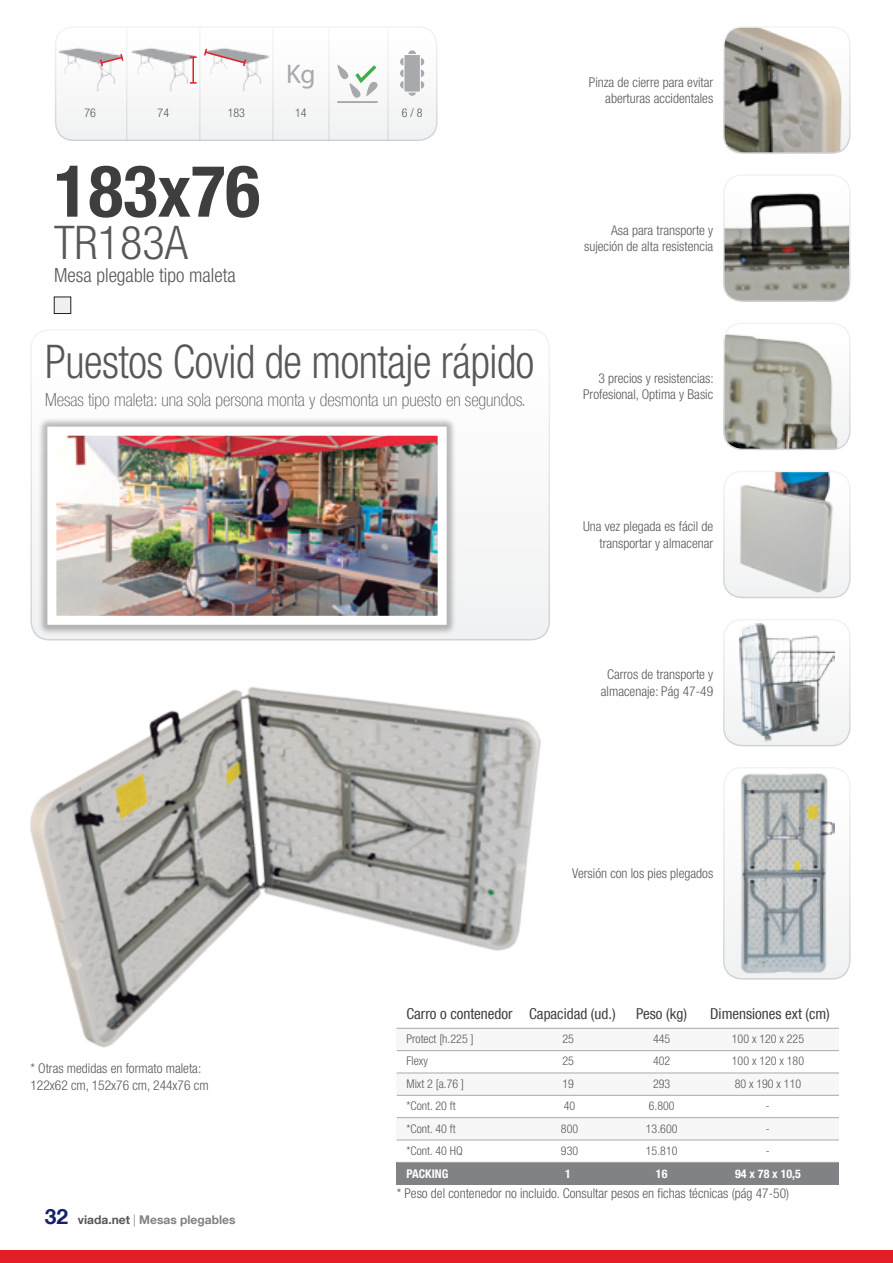
<style>
.page{position:relative;width:893px;height:1263px;background:#fff}
.page>*{position:absolute;margin:0;border:0;box-sizing:border-box;transform-origin:0 0}
.H1_Títol_Degradat{font:700 condensed 72px "Helvetica Neue LT Com";color:#3e3e3f}
.H1_-_Titol_Secció_KS{font:300 condensed 46.5px "Helvetica Neue LT Com";letter-spacing:-.01em;color:#57585a;scale:.93 1}
.H1_-_Titol_Secció_KS-2{font:300 condensed 46.5px "Helvetica Neue LT Com";letter-spacing:-.01em;color:#57585a}
.t1{font:27px "Myriad Pro";color:#a8a9ad}
.t2{font:700 21px "Helvetica Neue LT Com";color:#16206d}
.H3_-_descripció_apar{font:300 condensed 19.5px "Helvetica Neue LT Com";color:#57585a}
.H3_-_descripció_apar-2{font:100 condensed 18px "Helvetica Neue LT Com";color:#57585a}
.Encapcalament_Taula{font:condensed 15px "Helvetica Neue LT Com";color:#3e3e3f}
.Peu_de_foto_DRETA{font:300 condensed 13.5px "Helvetica Neue LT Com";color:#57585a}
.Taula_-_Carros_i_cad{font:300 condensed 13.5px "Helvetica Neue LT Com";color:#57585a}
.Contingut_KST{font:300 condensed 13.5px "Helvetica Neue LT Com";color:#57585a}
.Taula__Carros_cadire{font:300 condensed 12px "Helvetica Neue LT Com";color:#57585a}
.t3{font:700 12px "Helvetica Neue LT Com";color:#808285}
.Taula__Carros_cadire-2{font:700 condensed 12px "Helvetica Neue LT Com";color:#fff}
.h2_-_negre_kst{font:300 condensed 12px "Helvetica Neue LT Com";color:#57585a}
.s1{color:#57585a}
.s2{font-weight:300}
</style>
<div class="page">
<svg style="left:33px;top:332px;width:516px;height:308px"></svg>
<div style="left:30px;top:329px;width:520px;height:311px;border:2px solid #fff;border-radius:18px"></div>
<div style="left:37px;top:417px;width:419px;height:218px;background:#231f20;opacity:.3"></div>
<img style="left:57px;top:437px;width:380px;height:178px">
<div style="left:47px;top:427px;width:400px;height:198px;border:9px solid #fff"></div>
<img style="left:30px;top:687px;width:521px;height:361px">
<img style="left:724px;top:177px;width:124px;height:124px">
<div style="left:723px;top:174px;width:128px;height:128px;border:2px solid #fff;border-radius:18px"></div>
<img style="left:724px;top:29px;width:124px;height:122px">
<div style="left:723px;top:26px;width:128px;height:128px;border:2px solid #fff;border-radius:18px"></div>
<img style="left:724px;top:325px;width:124px;height:124px">
<div style="left:723px;top:322px;width:128px;height:128px;border:2px solid #fff;border-radius:18px"></div>
<img style="left:724px;top:474px;width:124px;height:123px">
<div style="left:723px;top:471px;width:128px;height:127px;border:2px solid #fff;border-radius:18px"></div>
<svg style="left:724px;top:622px;width:124px;height:124px"></svg>
<img style="left:739px;top:624px;width:96px;height:117px">
<div style="left:723px;top:619px;width:128px;height:127px;border:2px solid #fff;border-radius:18px"></div>
<svg style="left:724px;top:770px;width:124px;height:209px"></svg>
<img style="left:739px;top:772px;width:96px;height:202px">
<div style="left:723px;top:767px;width:128px;height:212px;border:2px solid #fff;border-radius:18px"></div>
<svg style="left:56px;top:27px;width:381px;height:113px"></svg>
<div style="left:54px;top:297px;width:17px;height:16px;background:#eff0f0"></div>
<div style="left:54px;top:297px;width:17px;height:17px;border:1px solid #231f20"></div>
<div style="left:397px;top:1028px;width:442px;height:134px;background:#f7f7f8"></div>
<div style="left:397px;top:1050px;width:442px;height:23px;background:#fff"></div>
<div style="left:397px;top:1140px;width:442px;height:22px;background:#fff"></div>
<div style="left:397px;top:1095px;width:442px;height:23px;background:#fff"></div>
<div style="left:397px;top:1162px;width:442px;height:22px;background:#808285"></div>
<hr style="left:397px;top:1162px;width:442px;height:1px;background:#a8a9ad">
<hr style="left:397px;top:1139px;width:442px;height:1px;background:#a8a9ad">
<hr style="left:397px;top:1117px;width:442px;height:1px;background:#a8a9ad">
<hr style="left:397px;top:1095px;width:442px;height:1px;background:#a8a9ad">
<hr style="left:397px;top:1072px;width:442px;height:1px;background:#a8a9ad">
<hr style="left:397px;top:1050px;width:442px;height:1px;background:#a8a9ad">
<hr style="left:397px;top:1028px;width:442px;height:1px;background:#a8a9ad">
<div style="left:0;top:1250px;width:893px;height:13px;background:#e41e25"></div>
<p class="t1" style="left:286px;top:57px;width:31px">Kg</p>
<p class="h2_-_negre_kst" style="left:85px;top:106px;width:13px">76</p>
<p class="h2_-_negre_kst" style="left:158px;top:106px;width:13px">74</p>
<p class="h2_-_negre_kst" style="left:228px;top:106px;width:19px">183</p>
<p class="h2_-_negre_kst" style="left:295px;top:106px;width:13px">14</p>
<p class="h2_-_negre_kst" style="left:402px;top:106px;width:22px">6 / 8</p>
<p class="H1_Títol_Degradat" style="left:54px;top:148px;width:208px">183x76</p>
<p class="H1_-_Titol_Secció_KS-2" style="left:54px;top:216px;width:136px">TR183A</p>
<p class="H3_-_descripció_apar" style="left:54px;top:264px;width:183px">Mesa plegable tipo maleta</p>
<p class="H1_-_Titol_Secció_KS" style="left:45px;top:335px;width:527px">Puestos Covid de montaje rápido</p>
<p class="H3_-_descripció_apar-2" style="left:45px;top:389px;width:482px">Mesas tipo maleta: una sola persona monta y desmonta un puesto en segundos.</p>
<p class="Peu_de_foto_DRETA" style="left:589px;top:74px;width:126px">Pinza de cierre para evitar</p>
<p class="Peu_de_foto_DRETA" style="left:605px;top:91px;width:109px">aberturas accidentales</p>
<p class="Peu_de_foto_DRETA" style="left:611px;top:222px;width:104px">Asa para transporte y</p>
<p class="Peu_de_foto_DRETA" style="left:584px;top:239px;width:131px">sujeción de alta resistencia</p>
<p class="Peu_de_foto_DRETA" style="left:598px;top:370px;width:117px">3 precios y resistencias:</p>
<p class="Peu_de_foto_DRETA" style="left:583px;top:387px;width:132px">Profesional, Optima y Basic</p>
<p class="Peu_de_foto_DRETA" style="left:583px;top:518px;width:132px">Una vez plegada es fácil de</p>
<p class="Peu_de_foto_DRETA" style="left:599px;top:535px;width:115px">transportar y almacenar</p>
<p class="Peu_de_foto_DRETA" style="left:607px;top:667px;width:108px">Carros de transporte y</p>
<p class="Peu_de_foto_DRETA" style="left:601px;top:683px;width:114px">almacenaje: Pág 47-49</p>
<p class="Peu_de_foto_DRETA" style="left:572px;top:865px;width:143px">Versión con los pies plegados</p>
<p class="Contingut_KST" style="left:30px;top:1061px;width:172px">* Otras medidas en formato maleta:</p>
<p class="Contingut_KST" style="left:30px;top:1077px;width:180px">122x62 cm, 152x76 cm, 244x76 cm</p>
<p class="t2" style="left:45px;top:1203px;width:25px">32</p>
<p class="t3" style="left:78px;top:1212px;width:159px"><span class="s1">viada.net</span> <span class="s2">|</span> Mesas plegables</p>
<p class="Encapcalament_Taula" style="left:407px;top:1004px;width:211px">Carro o contenedor Capacidad (ud.)</p>
<p class="Encapcalament_Taula" style="left:636px;top:1004px;width:52px">Peso (kg)</p>
<p class="Encapcalament_Taula" style="left:710px;top:1004px;width:121px">Dimensiones ext (cm)</p>
<p class="Taula__Carros_cadire" style="left:407px;top:1032px;width:69px">Protect [h.225 ]</p>
<p class="Taula__Carros_cadire" style="left:562px;top:1032px;width:13px">25</p>
<p class="Taula__Carros_cadire" style="left:653px;top:1032px;width:19px">445</p>
<p class="Taula__Carros_cadire" style="left:732px;top:1032px;width:74px">100 x 120 x 225</p>
<p class="Taula__Carros_cadire" style="left:407px;top:1054px;width:23px">Flexy</p>
<p class="Taula__Carros_cadire" style="left:562px;top:1054px;width:13px">25</p>
<p class="Taula__Carros_cadire" style="left:653px;top:1054px;width:19px">402</p>
<p class="Taula__Carros_cadire" style="left:732px;top:1054px;width:74px">100 x 120 x 180</p>
<p class="Taula__Carros_cadire" style="left:407px;top:1077px;width:59px">Mixt 2 [a.76 ]</p>
<p class="Taula__Carros_cadire" style="left:562px;top:1077px;width:13px">19</p>
<p class="Taula__Carros_cadire" style="left:653px;top:1077px;width:19px">293</p>
<p class="Taula__Carros_cadire" style="left:735px;top:1077px;width:68px">80 x 190 x 110</p>
<p class="Taula__Carros_cadire" style="left:407px;top:1099px;width:51px">*Cont. 20 ft</p>
<p class="Taula__Carros_cadire" style="left:564px;top:1099px;width:13px">40</p>
<p class="Taula__Carros_cadire" style="left:649px;top:1099px;width:27px">6.800</p>
<p class="Taula__Carros_cadire" style="left:766px;top:1099px;width:5px">-</p>
<p class="Taula__Carros_cadire" style="left:407px;top:1122px;width:51px">*Cont. 40 ft</p>
<p class="Taula__Carros_cadire" style="left:561px;top:1122px;width:19px">800</p>
<p class="Taula__Carros_cadire" style="left:646px;top:1122px;width:33px">13.600</p>
<p class="Taula__Carros_cadire" style="left:766px;top:1122px;width:5px">-</p>
<p class="Taula__Carros_cadire" style="left:407px;top:1144px;width:58px">*Cont. 40 HQ</p>
<p class="Taula__Carros_cadire" style="left:561px;top:1144px;width:19px">930</p>
<p class="Taula__Carros_cadire" style="left:646px;top:1144px;width:33px">15.810</p>
<p class="Taula__Carros_cadire" style="left:766px;top:1144px;width:5px">-</p>
<p class="Taula__Carros_cadire-2" style="left:407px;top:1166px;width:43px">PACKING</p>
<p class="Taula__Carros_cadire-2" style="left:565px;top:1166px;width:7px">1</p>
<p class="Taula__Carros_cadire-2" style="left:656px;top:1166px;width:13px">16</p>
<p class="Taula__Carros_cadire-2" style="left:735px;top:1166px;width:67px">94 x 78 x 10,5</p>
<p class="Taula_-_Carros_i_cad" style="left:397px;top:1185px;width:394px">* Peso del contenedor no incluido. Consultar pesos en fichas técnicas (pág 47-50)</p>
</div>
